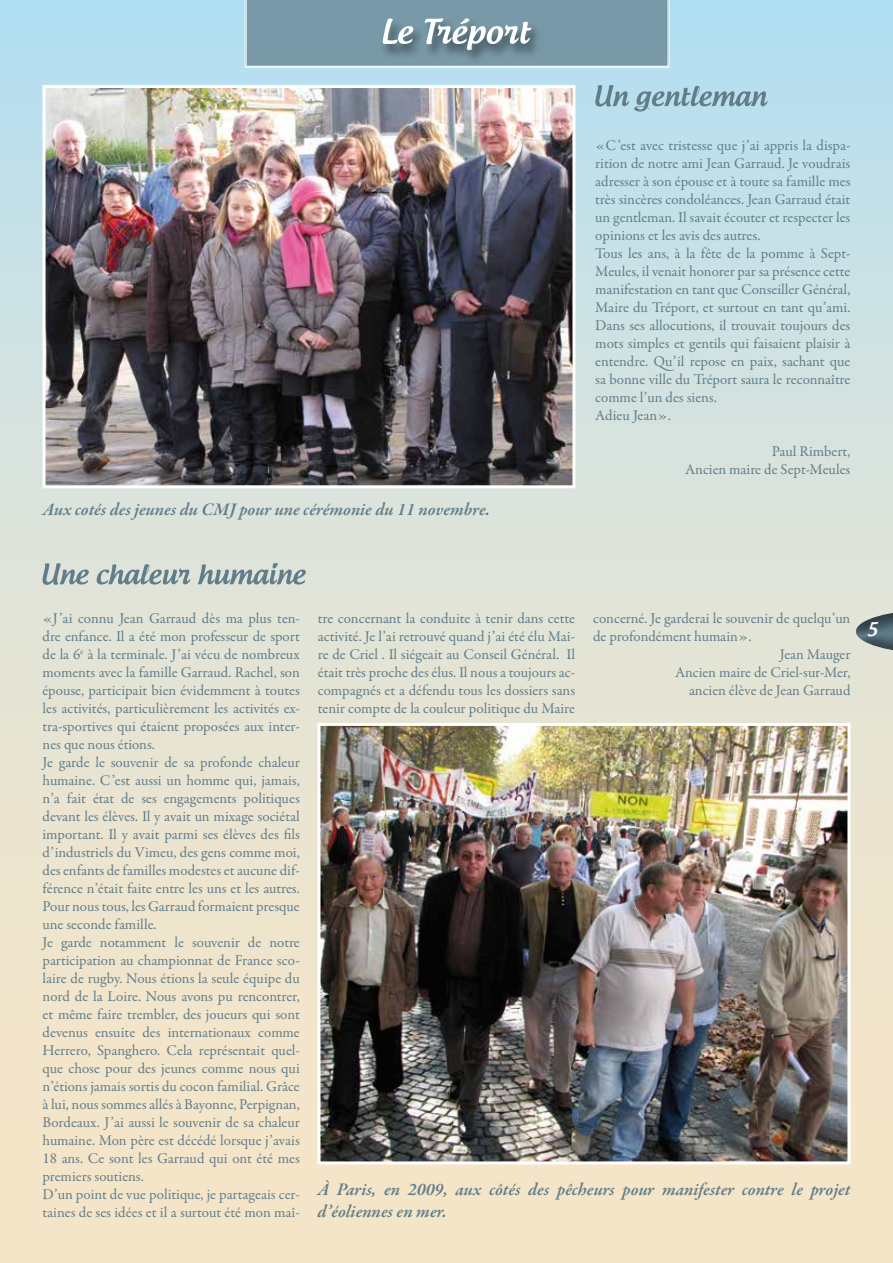
<style>
.page{position:relative;width:893px;height:1263px;background:#fff}
.page>*{position:absolute;margin:0;border:0;box-sizing:border-box;transform-origin:0 0}
.t1{font:italic 600 18px/21.6px "Garamond Premr Pro";color:#617d8a}
.t2{font:500 18px "Androgyne";color:#fff}
.t3{font:15px/18px "Garamond Premr Pro";color:#617d8a}
</style>
<div class="page">
<div style="left:0;top:0;width:893px;height:1263px;background:linear-gradient(to bottom,#bae0ef,#ffe6c2)"></div>
<div style="left:854px;top:609px;width:39px;height:46px;background:#000;opacity:.5"></div>
<svg style="left:244px;top:0;width:426px;height:68px;background:#809eab"></svg>
<img style="left:47px;top:89px;width:524px;height:395px">
<div style="left:43px;top:85px;width:532px;height:403px;border:3px solid #fff"></div>
<svg style="left:595px;top:85px;width:173px;height:27px;background:#9ec0cf"></svg>
<svg style="left:43px;top:563px;width:263px;height:22px;background:#b1bebc"></svg>
<img style="left:321px;top:727px;width:525px;height:433px">
<div style="left:317px;top:723px;width:533px;height:441px;border:3px solid #fff"></div>
<p class="t1" style="left:43px;top:499px;width:449px">Aux cotés des jeunes du CMJ pour une cérémonie du 11 novembre.</p>
<p class="t3" style="left:595px;top:136px;width:257px">«C’est avec tristesse que j’ai appris la dispa&shy;rition de notre ami Jean Garraud. Je voudrais adresser à son épouse et à toute sa famille mes très sincères condoléances. Jean Garraud était un gentleman. Il savait écouter et respecter les opinions et les avis des autres.<br>Tous les ans, à la fête de la pomme à Sept-Meules, il venait honorer par sa présence cette manifestation en tant que Conseiller Général, Maire du Tréport, et surtout en tant qu’ami.<br>Dans ses allocutions, il trouvait toujours des mots simples et gentils qui faisaient plaisir à entendre. Qu’il repose en paix, sachant que sa bonne ville du Tréport saura le reconnaître comme l’un des siens.<br>Adieu Jean».</p>
<p class="t3" style="left:685px;top:442px;width:167px;text-align:right">Paul Rimbert,<br>Ancien maire de Sept-Meules</p>
<p class="t3" style="left:43px;top:609px;width:259px">«J’ai connu Jean Garraud dès ma plus ten&shy;dre enfance. Il a été mon professeur de sport de la 6<sup>e</sup> à la terminale. J’ai vécu de nombreux moments avec la famille Garraud. Rachel, son épouse, participait bien évidemment à toutes les activités, particulièrement les activités ex&shy;tra-sportives qui étaient proposées aux inter&shy;nes que nous étions.<br>Je garde le souvenir de sa profonde chaleur humaine. C’est aussi un homme qui, jamais, n’a fait état de ses engagements politiques devant les élèves. Il y avait un mixage sociétal important. Il y avait parmi ses élèves des fils d’industriels du Vimeu, des gens comme moi, des enfants de familles modestes et aucune dif&shy;férence n’était faite entre les uns et les autres.<br>Pour nous tous, les Garraud formaient presque une seconde famille.<br>Je garde notamment le souvenir de notre participation au championnat de France sco&shy;laire de rugby. Nous étions la seule équipe du nord de la Loire. Nous avons pu rencontrer, et même faire trembler, des joueurs qui sont devenus ensuite des internationaux comme Herrero, Spanghero. Cela représentait quel&shy;que chose pour des jeunes comme nous qui n’étions jamais sortis du cocon familial. Grâce à lui, nous sommes allés à Bayonne, Perpignan, Bordeaux. J’ai aussi le souvenir de sa chaleur humaine. Mon père est décédé lorsque j’avais 18 ans. Ce sont les Garraud qui ont été mes premiers soutiens.<br>D’un point de vue politique, je partageais cer&shy;taines de ses idées et il a surtout été mon maî-</p>
<p class="t3" style="left:318px;top:609px;width:259px;text-align:justify">tre concernant la conduite à tenir dans cette activité. Je l’ai retrouvé quand j’ai été élu Mai&shy;re de Criel . Il siégeait au Conseil Général. Il était très proche des élus. Il nous a toujours ac&shy;compagnés et a défendu tous les dossiers sans tenir compte de la couleur politique du Maire</p>
<p class="t3" style="left:593px;top:609px;width:259px">concerné. Je garderai le souvenir de quelqu’un</p>
<p class="t3" style="left:593px;top:627px;width:160px">de profondément humain».</p>
<p class="t3" style="left:780px;top:645px;width:72px">Jean Mauger</p>
<p class="t3" style="left:675px;top:663px;width:177px">Ancien maire de Criel-sur-Mer,</p>
<p class="t3" style="left:689px;top:681px;width:163px">ancien élève de Jean Garraud</p>
<p class="t1" style="left:317px;top:1180px;width:534px">À Paris, en 2009, aux côtés des pêcheurs pour manifester contre le projet d’éoliennes en mer.</p>
<p class="t2" style="left:867px;top:618px;width:12px">5</p>
</div>
